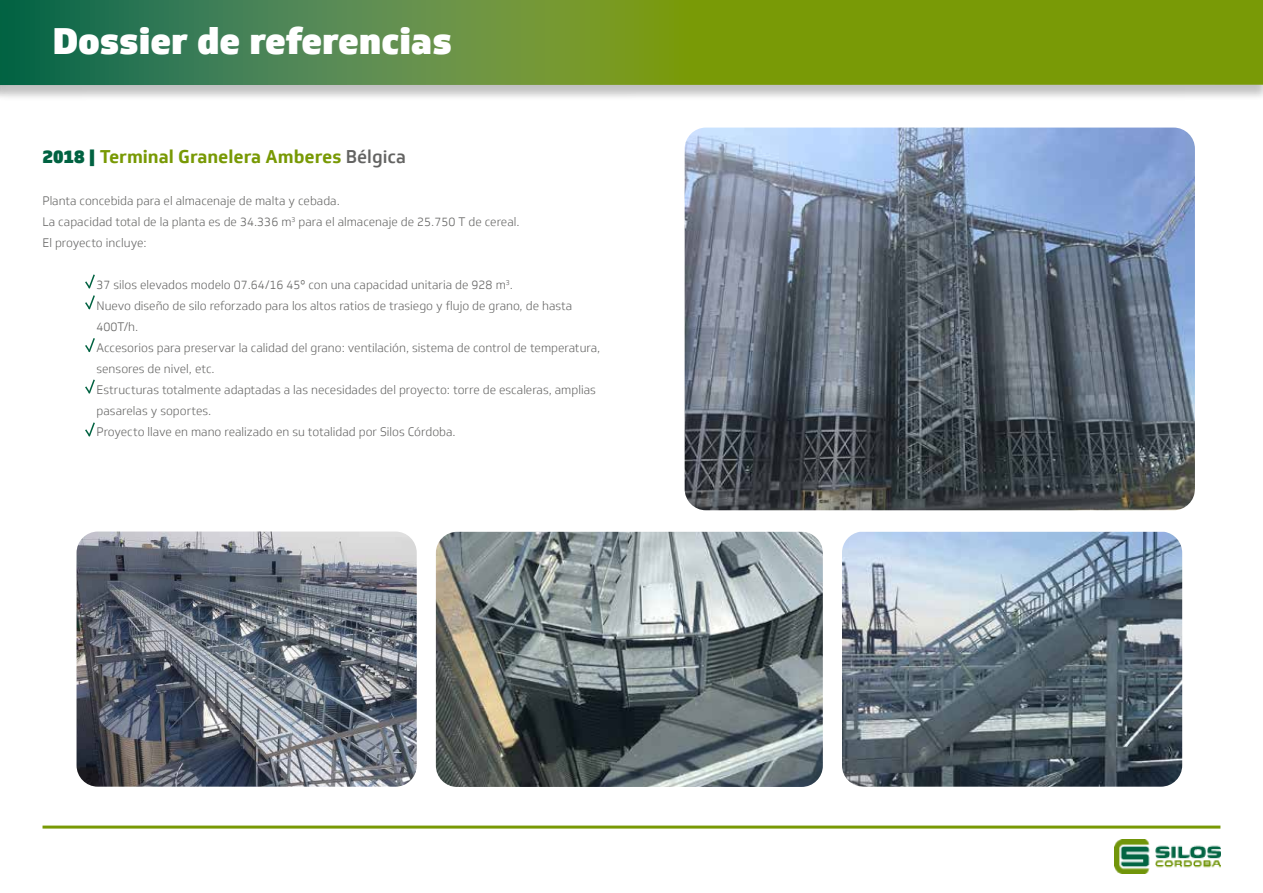
<style>
.page{position:relative;width:1263px;height:893px;background:#fff}
.page>*{position:absolute;margin:0;border:0;box-sizing:border-box;transform-origin:0 0}
.t1{font:900 36px "Soleto";color:#fff}
.t2{font:700 18px "Soleto";color:#789904}
.t3{font:300 12px/21px "Soleto";color:#636362}
.s1{font-weight:900;color:#006241}
.s2{font-weight:500;color:#636362}
</style>
<div class="page">
<svg style="left:85px;top:274px;width:10px;height:36px"></svg>
<svg style="left:85px;top:422px;width:10px;height:15px"></svg>
<svg style="left:85px;top:338px;width:10px;height:15px"></svg>
<img style="left:1114px;top:840px;width:106px;height:34px">
<hr style="left:43px;top:826px;width:1177px;height:3px;background:#789904">
<svg style="left:85px;top:379px;width:10px;height:15px"></svg>
<img style="left:77px;top:531px;width:340px;height:256px">
<img style="left:436px;top:532px;width:387px;height:255px">
<img style="left:842px;top:532px;width:340px;height:255px">
<img style="left:685px;top:128px;width:510px;height:382px">
<div style="left:0;top:0;width:1263px;height:102px;background:#000;opacity:.25"></div>
<svg style="left:0;top:0;width:1263px;height:85px;background:#628f28"></svg>
<h1 class="t1" style="left:53px;top:18px;width:401px">Dossier de referencias</h1>
<h2 class="t2" style="left:43px;top:145px;width:365px"><span class="s1">2018 |</span> Terminal Granelera Amberes <span class="s2">Bélgica</span></h2>
<p class="t3" style="left:43px;top:190px;width:479px">Planta concebida para el almacenaje de malta y cebada.<br>La capacidad total de la planta es de 34.336 m<sup>3</sup> para el almacenaje de 25.750 T de cereal.<br>El proyecto incluye:</p>
<p class="t3" style="left:97px;top:274px;width:505px">37 silos elevados modelo 07.64/16 45º con una capacidad unitaria de 928 m<sup>3</sup>.<br>Nuevo diseño de silo reforzado para los altos ratios de trasiego y flujo de grano, de hasta 400T/h.<br>Accesorios para preservar la calidad del grano: ventilación, sistema de control de temperatura, sensores de nivel, etc.<br>Estructuras totalmente adaptadas a las necesidades del proyecto: torre de escaleras, amplias pasarelas y soportes.<br>Proyecto llave en mano realizado en su totalidad por Silos Córdoba.</p>
</div>
